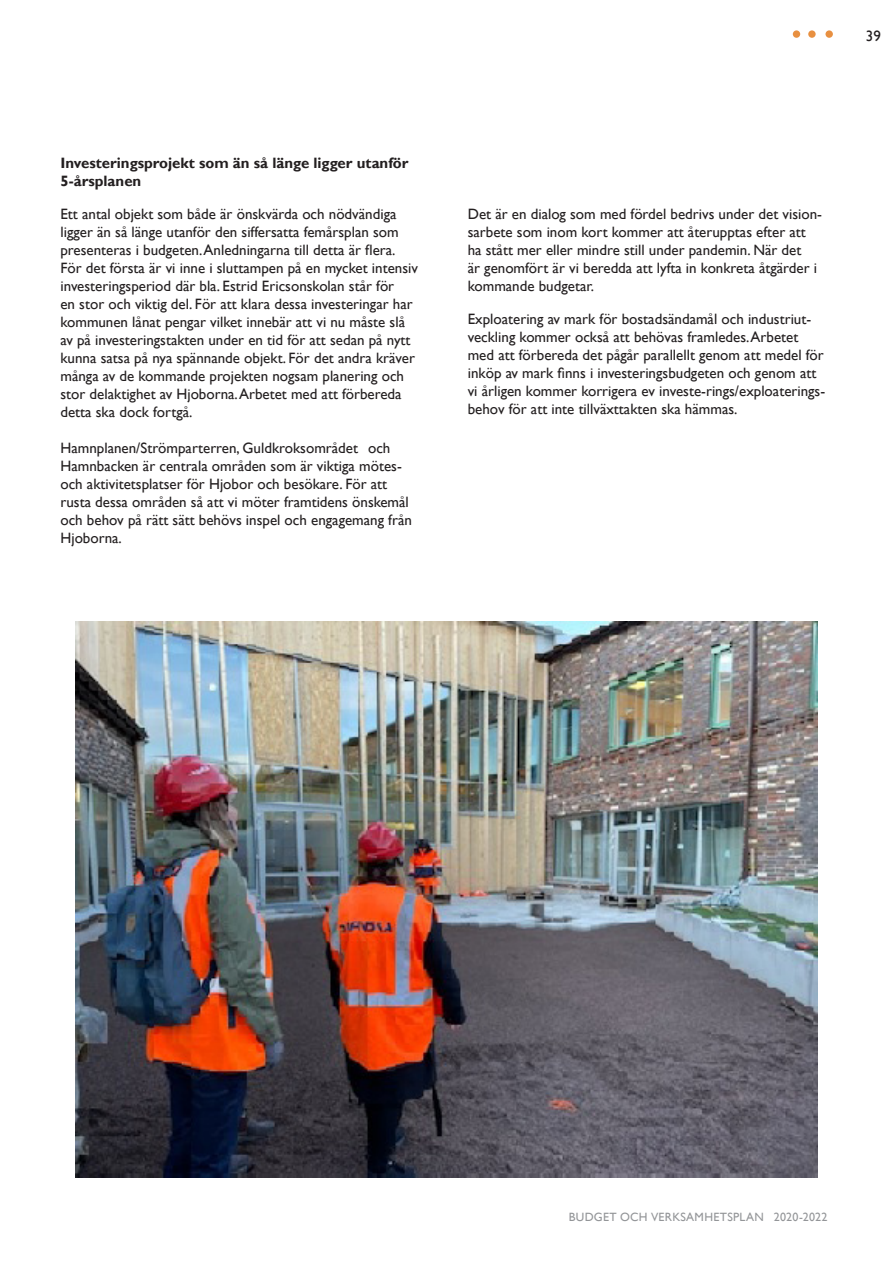
<style>
.page{position:relative;width:893px;height:1263px;background:#fff}
.page>*{position:absolute;margin:0;border:0;box-sizing:border-box;transform-origin:0 0}
.Rubrik{font:15px/18px "Gill Sans";color:#231f20}
.Rubrik-2{font:700 15px/18px "Gill Sans";color:#231f20}
.t1{font:12px "Gill Sans";letter-spacing:.025em;color:#939598}
</style>
<div class="page">
<div style="left:825px;top:30px;width:8px;height:8px;background:#e89041;border-radius:50%"></div>
<div style="left:808px;top:30px;width:8px;height:8px;background:#e89041;border-radius:50%"></div>
<div style="left:793px;top:30px;width:7px;height:8px;background:#e89041;border-radius:50%"></div>
<img style="left:76px;top:622px;width:741px;height:556px">
<p class="Rubrik-2" style="left:60px;top:154px;width:350px">Investeringsprojekt som än så länge ligger utanför<br>5-årsplanen</p>
<p class="Rubrik" style="left:60px;top:205px;width:359px">Ett antal objekt som både är önskvärda och nödvändiga ligger än så länge utanför den siffersatta femårsplan som presenteras i budgeten. Anledningarna till detta är flera.<br>För det första är vi inne i sluttampen på en mycket intensiv investeringsperiod där bla. Estrid Ericsonskolan står för<br>en stor och viktig del. För att klara dessa investeringar har kommunen lånat pengar vilket innebär att vi nu måste slå av på investeringstakten under en tid för att sedan på nytt kunna satsa på nya spännande objekt. För det andra kräver många av de kommande projekten nogsam planering och stor delaktighet av Hjoborna. Arbetet med att förbereda detta ska dock fortgå.</p>
<p class="Rubrik" style="left:60px;top:439px;width:353px">Hamnplanen/Strömparterren, Guldkroksområdet och Hamnbacken är centrala områden som är viktiga mötes&shy;och aktivitetsplatser för Hjobor och besökare. För att rusta dessa områden så att vi möter framtidens önskemål och behov på rätt sätt behövs inspel och engagemang från Hjoborna.</p>
<p class="Rubrik" style="left:866px;top:27px;width:16px">39</p>
<p class="Rubrik" style="left:468px;top:205px;width:356px">Det är en dialog som med fördel bedrivs under det vision&shy;sarbete som inom kort kommer att återupptas efter att ha stått mer eller mindre still under pandemin. När det<br>är genomfört är vi beredda att lyfta in konkreta åtgärder i kommande budgetar.</p>
<p class="Rubrik" style="left:468px;top:310px;width:359px">Exploatering av mark för bostadsändamål och industriut&shy;veckling kommer också att behövas framledes. Arbetet med att förbereda det pågår parallellt genom att medel för inköp av mark finns i investeringsbudgeten och genom att vi årligen kommer korrigera ev investe-rings/exploaterings&shy;behov för att inte tillväxttakten ska hämmas.</p>
<p class="t1" style="left:569px;top:1210px;width:260px">BUDGET OCH VERKSAMHETSPLAN 2020-2022</p>
</div>
